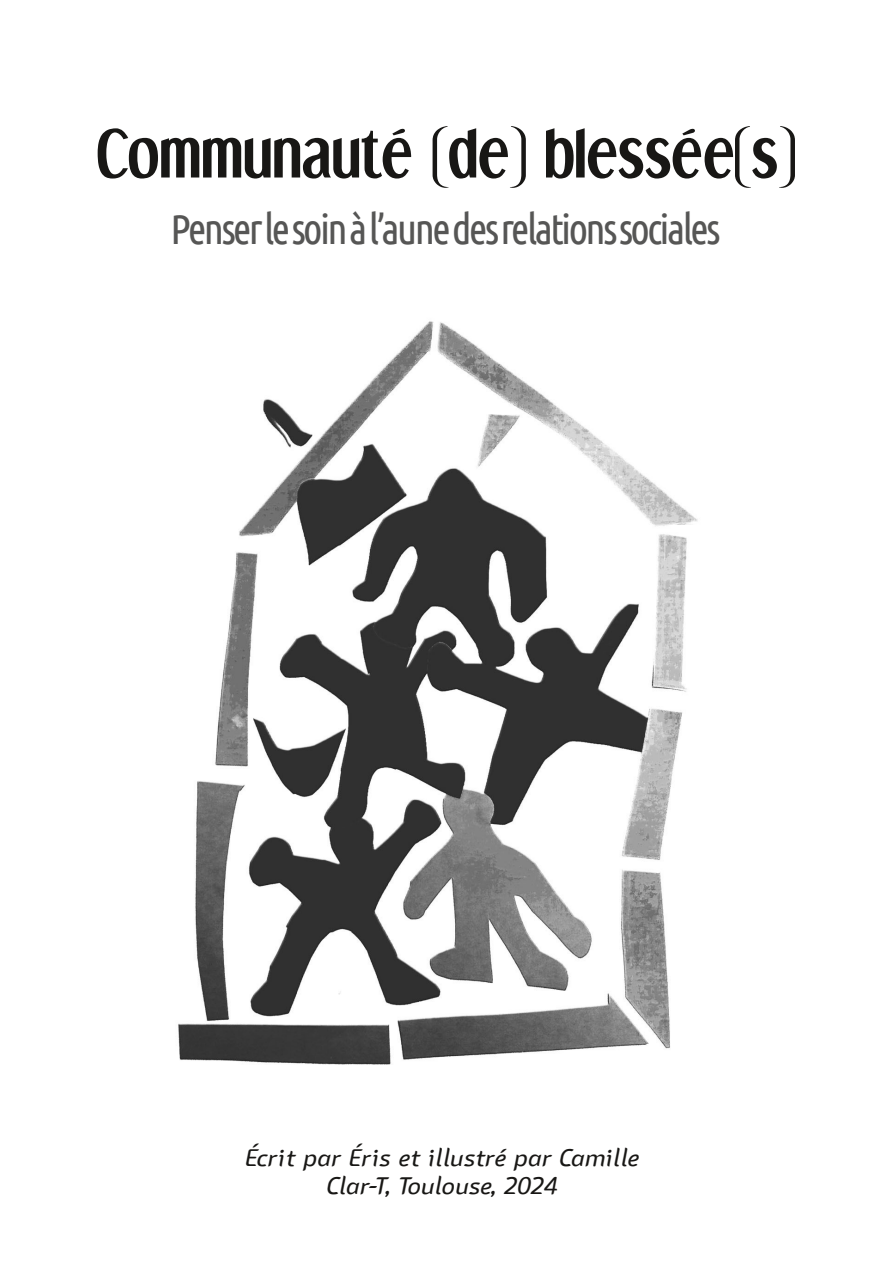
<style>
.page{position:relative;width:893px;height:1263px;background:#fff}
.page>*{position:absolute;margin:0;border:0;box-sizing:border-box;transform-origin:0 0}
.t1{font:700 57px "Dream Orphans";color:#181715}
.t2{font:42px "Ubuntu Condensed";letter-spacing:-.06em;color:#565655}
.t3{font:italic 25.5px/28.5px "Sans Mateo 2";letter-spacing:-.005em;color:#181715;text-align:center}
</style>
<div class="page">
<img style="left:178px;top:321px;width:520px;height:744px">
<h1 class="t1" style="left:96px;top:119px;width:700px">Communauté (de) blessée(s)</h1>
<h2 class="t2" style="left:171px;top:205px;width:551px">Penserlesoinàl’aunedesrelationssociales</h2>
<p class="t3" style="left:245px;top:1142px;width:396px">Écrit par Éris et illustré par Camille<br>Clar-T, Toulouse, 2024</p>
</div>
